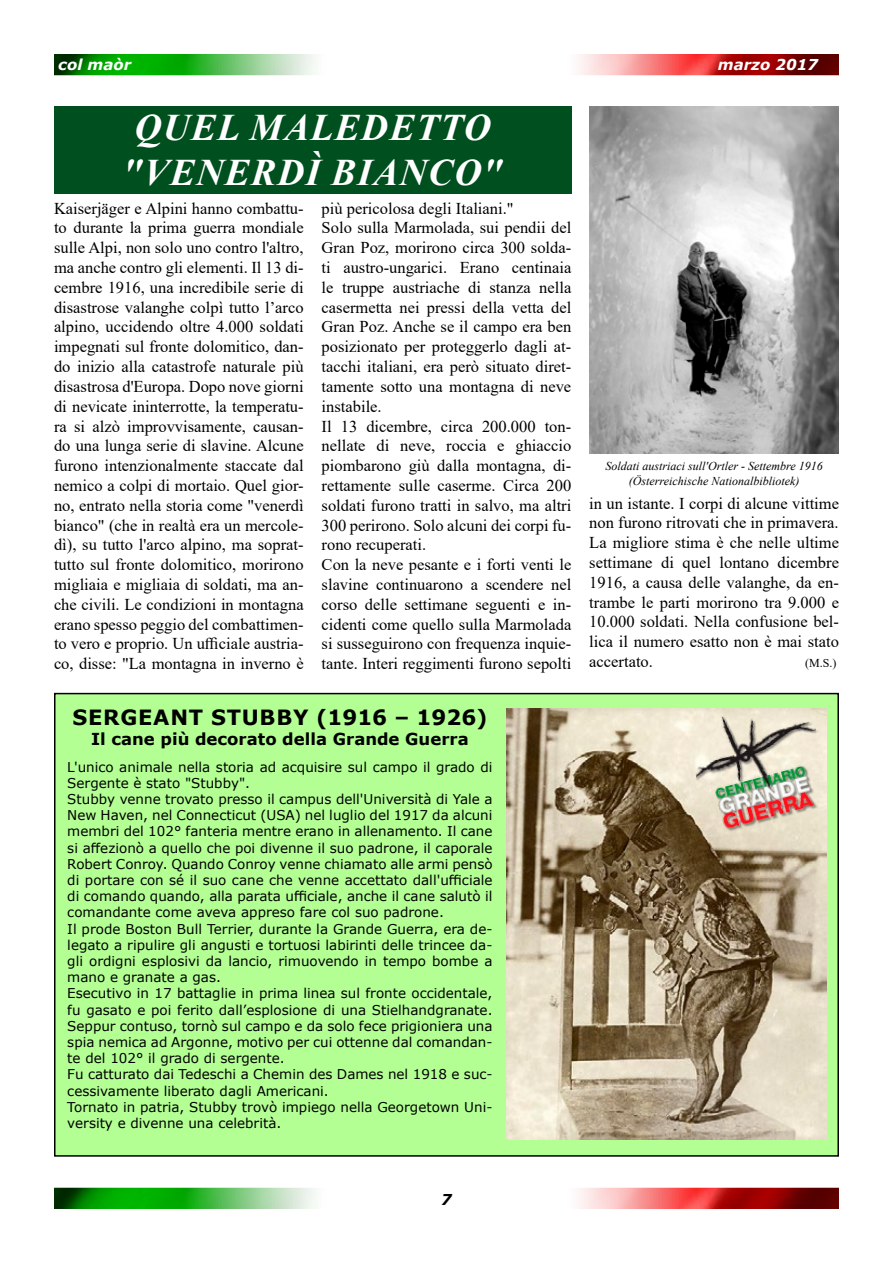
<style>
.page{position:relative;width:893px;height:1263px;background:#fff}
.page>*{position:absolute;margin:0;border:0;box-sizing:border-box;transform-origin:0 0}
.t1{font:italic 700 37.5px/45px "Times New Roman";letter-spacing:.035em;color:#fff;text-align:center}
.t2{font:700 21px "Verdana";letter-spacing:.035em;color:#000}
.t3{font:16.5px/19.8px "Times New Roman";color:#000;text-align:justify}
.t4{font:700 16.5px "Verdana";color:#000}
.t5{font:italic 700 15px "Verdana";color:#fff}
.t6{font:italic 700 15px "Verdana";color:#000}
.t7{font:13.5px/16.2px "Verdana";color:#000}
.t8{font:italic 12px/14.4px "Times New Roman";color:#000;text-align:center}
.t9{font:12px "Times New Roman";color:#000}
</style>
<div class="page">
<img style="left:54px;top:54px;width:785px;height:21px">
<img style="left:54px;top:1188px;width:785px;height:21px">
<div style="left:54px;top:106px;width:517px;height:88px;background:#004f1e"></div>
<img style="left:589px;top:106px;width:250px;height:348px">
<div style="left:55px;top:693px;width:783px;height:463px;background:#b4ff94"></div>
<img style="left:507px;top:709px;width:320px;height:431px">
<img style="left:683px;top:693px;width:152px;height:140px">
<p class="t5" style="left:58px;top:54px;width:75px">col maòr</p>
<p class="t5" style="left:718px;top:54px;width:102px">marzo 2017</p>
<h1 class="t1" style="left:122px;top:104px;width:382px">QUEL MALEDETTO "VENERDÌ BIANCO"</h1>
<p class="t3" style="left:54px;top:198px;width:251px">Kaiserjäger e Alpini hanno combattu&shy;to durante la prima guerra mondiale sulle Alpi, non solo uno contro l'altro, ma anche contro gli elementi. Il 13 di&shy;cembre 1916, una incredibile serie di disastrose valanghe colpì tutto l’arco alpino, uccidendo oltre 4.000 soldati impegnati sul fronte dolomitico, dan&shy;do inizio alla catastrofe naturale più disastrosa d'Europa. Dopo nove giorni di nevicate ininterrotte, la temperatu&shy;ra si alzò improvvisamente, causan&shy;do una lunga serie di slavine. Alcune furono intenzionalmente staccate dal nemico a colpi di mortaio. Quel gior&shy;no, entrato nella storia come "venerdì bianco" (che in realtà era un mercole&shy;dì), su tutto l'arco alpino, ma soprat&shy;tutto sul fronte dolomitico, morirono migliaia e migliaia di soldati, ma an&shy;che civili. Le condizioni in montagna erano spesso peggio del combattimen&shy;to vero e proprio. Un ufficiale austria&shy;co, disse: "La montagna in inverno è</p>
<p class="t3" style="left:322px;top:198px;width:251px;text-align:left">più pericolosa degli Italiani."<br>Solo sulla Marmolada, sui pendii del Gran Poz, morirono circa 300 solda&shy;ti austro-ungarici. Erano centinaia le truppe austriache di stanza nella casermetta nei pressi della vetta del Gran Poz. Anche se il campo era ben posizionato per proteggerlo dagli at&shy;tacchi italiani, era però situato diret&shy;tamente sotto una montagna di neve instabile.<br>Il 13 dicembre, circa 200.000 ton&shy;nellate di neve, roccia e ghiaccio piombarono giù dalla montagna, di&shy;rettamente sulle caserme. Circa 200 soldati furono tratti in salvo, ma altri 300 perirono. Solo alcuni dei corpi fu&shy;rono recuperati.<br>Con la neve pesante e i forti venti le slavine continuarono a scendere nel corso delle settimane seguenti e in&shy;cidenti come quello sulla Marmolada si susseguirono con frequenza inquie&shy;tante. Interi reggimenti furono sepolti</p>
<p class="t2" style="left:73px;top:702px;width:417px">SERGEANT STUBBY (1916 – 1926)</p>
<p class="t4" style="left:91px;top:727px;width:379px">Il cane più decorato della Grande Guerra</p>
<p class="t7" style="left:67px;top:758px;width:427px">L'unico animale nella storia ad acquisire sul campo il grado di Sergente è stato "Stubby".<br>Stubby venne trovato presso il campus dell'Università di Yale a New Haven, nel Connecticut (USA) nel luglio del 1917 da alcuni membri del 102° fanteria mentre erano in allenamento. Il cane si affezionò a quello che poi divenne il suo padrone, il caporale Robert Conroy. Quando Conroy venne chiamato alle armi pensò di portare con sé il suo cane che venne accettato dall'ufficiale di comando quando, alla parata ufficiale, anche il cane salutò il comandante come aveva appreso fare col suo padrone.<br>Il prode Boston Bull Terrier, durante la Grande Guerra, era de&shy;legato a ripulire gli angusti e tortuosi labirinti delle trincee da&shy;gli ordigni esplosivi da lancio, rimuovendo in tempo bombe a mano e granate a gas.<br>Esecutivo in 17 battaglie in prima linea sul fronte occidentale, fu gasato e poi ferito dall’esplosione di una Stielhandgranate.<br>Seppur contuso, tornò sul campo e da solo fece prigioniera una spia nemica ad Argonne, motivo per cui ottenne dal comandan&shy;te del 102° il grado di sergente.<br>Fu catturato dai Tedeschi a Chemin des Dames nel 1918 e suc&shy;cessivamente liberato dagli Americani.<br>Tornato in patria, Stubby trovò impiego nella Georgetown Uni&shy;versity e divenne una celebrità.</p>
<p class="t8" style="left:606px;top:459px;width:219px">Soldati austriaci sull'Ortler - Settembre 1916 (Österreichische Nationalbibliotek)</p>
<p class="t3" style="left:589px;top:493px;width:251px">in un istante. I corpi di alcune vittime non furono ritrovati che in primavera.<br>La migliore stima è che nelle ultime settimane di quel lontano dicembre 1916, a causa delle valanghe, da en&shy;trambe le parti morirono tra 9.000 e 10.000 soldati. Nella confusione bel&shy;lica il numero esatto non è mai stato accertato.</p>
<p class="t9" style="left:805px;top:654px;width:33px">(M.S.)</p>
<p class="t6" style="left:441px;top:1188px;width:12px">7</p>
</div>
